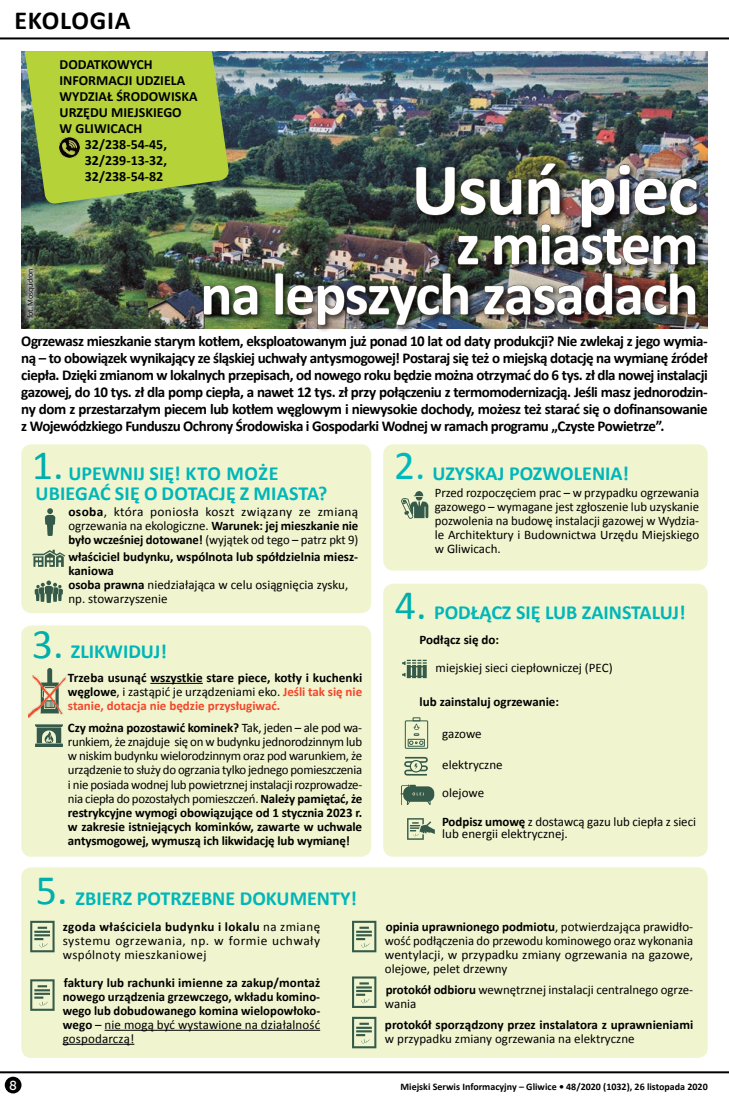
<style>
.page{position:relative;width:729px;height:1098px;background:#fff}
.page>*{position:absolute;margin:0;border:0;box-sizing:border-box;transform-origin:0 0}
.t1{font:700 74px "Calibri";letter-spacing:-.02em;color:#fff}
.t2{font:700 60px/50px "Calibri";letter-spacing:-.025em;color:#fff;text-align:right}
.t3{font:42px "Calibri";color:#00afac}
.t4{font:41px "Calibri";color:#00b9bc}
.t5{font:700 26px "Calibri";letter-spacing:.03em;color:#000}
.t6{font:700 20px/20px "Calibri";color:#00b6b9}
.t7{font:700 15px/17px "Calibri";letter-spacing:-.03em;color:#000;text-align:justify}
.t8{font:700 14px "Calibri";color:#000}
.t9{font:13px/14px "Calibri";color:#000;text-align:justify}
.t10{font:700 13px/14px "Calibri";color:#000;text-align:justify}
.t11{font:13px "Museo Sans 500";color:#fff}
.t12{font:700 10px "Calibri";color:#000}
.t13{font:8px "Calibri";letter-spacing:-.03em;color:#000}
.s1{font-weight:700}
.s2{font-weight:400}
.s3{color:#f4472c}
</style>
<div class="page">
<hr style="left:0;top:1070px;width:729px;height:2px;background:#000">
<div style="left:5px;top:1076px;width:16px;height:16px;background:#000;border-radius:50%"></div>
<hr style="left:0;top:37px;width:729px;height:2px;background:#000">
<div style="left:21px;top:444px;width:350px;height:169px;background:#f0f5cf;border-radius:10px"></div>
<div style="left:21px;top:625px;width:350px;height:231px;background:#f0f5cf;border-radius:10px"></div>
<div style="left:21px;top:867px;width:686px;height:190px;background:#f0f5cf;border-radius:10px"></div>
<div style="left:383px;top:444px;width:324px;height:126px;background:#f0f5cf;border-radius:10px"></div>
<div style="left:383px;top:583px;width:324px;height:273px;background:#f0f5cf;border-radius:10px"></div>
<hr style="left:150px;top:682px;width:53px;height:1px;background:#000">
<svg style="left:45px;top:508px;width:10px;height:27px"></svg>
<svg style="left:35px;top:580px;width:28px;height:22px"></svg>
<svg style="left:32px;top:549px;width:33px;height:17px"></svg>
<svg style="left:401px;top:491px;width:27px;height:27px"></svg>
<svg style="left:47px;top:668px;width:6px;height:7px"></svg>
<img style="left:29px;top:675px;width:37px;height:42px">
<svg style="left:35px;top:724px;width:28px;height:22px"></svg>
<svg style="left:400px;top:784px;width:34px;height:20px"></svg>
<svg style="left:404px;top:756px;width:24px;height:19px"></svg>
<svg style="left:402px;top:659px;width:24px;height:19px"></svg>
<svg style="left:407px;top:818px;width:28px;height:21px"></svg>
<hr style="left:105px;top:1029px;width:215px;height:1px;background:#000">
<hr style="left:63px;top:1043px;width:71px;height:1px;background:#000">
<svg style="left:31px;top:920px;width:23px;height:31px"></svg>
<svg style="left:352px;top:920px;width:24px;height:31px"></svg>
<svg style="left:352px;top:976px;width:24px;height:31px"></svg>
<svg style="left:352px;top:1016px;width:24px;height:31px"></svg>
<svg style="left:31px;top:979px;width:23px;height:31px"></svg>
<img style="left:21px;top:51px;width:686px;height:277px">
<div style="left:201px;top:160px;width:503px;height:173px;background:#000;opacity:.75"></div>
<img style="left:415px;top:163px;width:282px;height:102px">
<svg style="left:203px;top:285px;width:55px;height:30px;background:#36422a"></svg>
<img style="left:275px;top:273px;width:193px;height:52px">
<img style="left:484px;top:273px;width:211px;height:42px">
<svg style="left:25px;top:51px;width:205px;height:154px;background:#a2bf3f"></svg>
<img style="left:59px;top:138px;width:21px;height:20px">
<div style="left:21px;top:262px;width:19px;height:61px;background:#fff;opacity:.75"></div>
<svg style="left:405px;top:717px;width:23px;height:31px"></svg>
<h3 class="t5" style="left:14px;top:4px;width:117px">ekologia</h3>
<p class="t8" style="left:59px;top:55px;width:36px">DODATKO</p>
<p class="t8" style="left:117px;top:55px;width:37px">WYCH</p>
<p class="t8" style="left:59px;top:71px;width:108px">IN FORMACJI UDZIELA</p>
<p class="t8" style="left:60px;top:87px;width:131px">WYDZIAŁ ŚRODOWISKA</p>
<p class="t8" style="left:60px;top:103px;width:123px">URZĘDU MIEJSKIEGO</p>
<p class="t8" style="left:60px;top:119px;width:84px">W GLIWICACH</p>
<p class="t8" style="left:85px;top:135px;width:84px">32/238-54-45,</p>
<p class="t8" style="left:85px;top:151px;width:84px">32/239-13-32,</p>
<p class="t8" style="left:85px;top:167px;width:80px">32/238-54-82</p>
<h1 class="t1" style="left:411px;top:142px;width:289px">Usuń piec</h1>
<h2 class="t2" style="left:200px;top:219px;width:500px">z miastem<br>na lepszych zasadach</h2>
<p class="t7" style="left:21px;top:332px;width:687px">Ogrzewasz mieszkanie starym kotłem, eksploatowanym już ponad 10 lat od daty produkcji? Nie zwlekaj z jego wymia&shy;ną – to obowiązek wynikający ze śląskiej uchwały antysmogowej! Postaraj się też o miejską dotację na wymianę źródeł ciepła. Dzięki zmianom w lokalnych przepisach, od nowego roku będzie można otrzymać do 6 tys. zł dla nowej instalacji gazowej, do 10 tys. zł dla pomp ciepła, a nawet 12 tys. zł przy połączeniu z termomodernizacją. Jeśli masz jednorodzin&shy;ny dom z przestarzałym piecem lub kotłem węglowym i niewysokie dochody, możesz też starać się o dofinansowanie z Wojewódzkiego Funduszu Ochrony Środowiska i Gospodarki Wodnej w ramach programu „Czyste Powietrze”.</p>
<p class="t13" style="left:25px;top:317px;width:51px;rotate:-90deg">fot. Mosquidron</p>
<h3 class="t3" style="left:32px;top:438px;width:33px">1.</h3>
<h3 class="t6" style="left:35px;top:463px;width:293px;text-indent:33px">UPEWNIJ SIĘ! Kto może<br>ub iegać się o dotację z miasta?</h3>
<p class="t9" style="left:68px;top:504px;width:291px"><span class="s1">osoba</span>, która poniosła koszt związany ze zmianą ogrzewania na ekologiczne. <span class="s1">Warunek: jej mieszkanie nie było wcześniej dotowane!</span> (wyjątek od tego – patrz pkt 9)</p>
<p class="t10" style="left:68px;top:549px;width:291px;text-align:left">właściciel budynku, wspólnota lub spółdzielnia miesz&shy;kaniowa<br>osoba prawna <span class="s2">niedziałająca w celu osiągnięcia zysku, np. stowarzyszenie</span></p>
<h3 class="t3" style="left:32px;top:617px;width:33px">3.</h3>
<h3 class="t6" style="left:71px;top:641px;width:98px">ZLIKWIDUJ!</h3>
<p class="t10" style="left:68px;top:670px;width:296px">Trzeba usunąć wszystkie stare piece, kotły i kuchenki węglowe<span class="s2">, i zastąpić je urządzeniami eko.</span> <span class="s3">Jeśli tak się nie stanie, dotacja nie będzie przysługiwać.</span></p>
<p class="t9" style="left:68px;top:721px;width:296px"><span class="s1">Czy można pozostawić kominek?</span> Tak, jeden – ale pod wa&shy;runkiem, że znajduje się on w budynku jednorodzinnym lub w niskim budynku wielorodzinnym oraz pod warunkiem, że urządzenie to służy do ogrzania tylko jednego pomieszczenia i nie posiada wodnej lub powietrznej instalacji rozprowadze&shy;nia ciepła do pozostałych pomieszczeń. <span class="s1">Należy pamiętać, że restrykcyjne wymogi obowiązujące od 1 stycznia 2023 r. w zakresie istniejących kominków, zawarte w uchwale antysmogowej, wymuszą ich likwidację lub wymianę!</span></p>
<h3 class="t3" style="left:36px;top:863px;width:33px">5.</h3>
<h3 class="t6" style="left:76px;top:887px;width:283px">ZBIERZ POTRZEBNE DOKUMENTY!</h3>
<p class="t9" style="left:63px;top:918px;width:259px"><span class="s1">zgoda właściciela budynku i lokalu</span> na zmianę systemu ogrzewania, np. w formie uchwały wspólnoty mieszkaniowej</p>
<p class="t10" style="left:63px;top:975px;width:259px">faktury lub rachunki imienne za zakup/montaż nowego urządzenia grzewczego, wkładu komino&shy;wego lub dobudowanego komina wielopowłoko&shy;wego <span class="s2">– nie mogą być wystawione na działalność gospodarczą!</span></p>
<h3 class="t4" style="left:394px;top:440px;width:33px">2.</h3>
<h3 class="t6" style="left:432px;top:463px;width:139px">UZYSKAJ POZWOLENIA</h3>
<h3 class="t6" style="left:622px;top:463px;width:8px">!</h3>
<p class="t9" style="left:435px;top:486px;width:266px">Przed rozpoczęciem prac – w przypadku ogrzewania gazowego – wymagane jest zgłoszenie lub uzyskanie pozwolenia na budowę instalacji gazowej w Wydzia&shy;le Architektury i Budownictwa Urzędu Miejskiego w Gliwicach.</p>
<h3 class="t3" style="left:395px;top:578px;width:33px">4.</h3>
<h3 class="t6" style="left:434px;top:602px;width:253px">PODŁĄCZ SIĘ LUB ZAIN STALUJ!</h3>
<p class="t10" style="left:419px;top:632px;width:81px">Podłącz się do:</p>
<p class="t9" style="left:435px;top:660px;width:178px">miejskiej sieci ciepłowniczej (PEC)</p>
<p class="t10" style="left:419px;top:694px;width:141px">lub zainstaluj ogrzewanie:</p>
<p class="t9" style="left:442px;top:726px;width:41px">gazowe</p>
<p class="t9" style="left:442px;top:750px;width:62px;line-height:28.2px">elektryczne olejowe</p>
<p class="t9" style="left:442px;top:815px;width:255px;line-height:12px"><span class="s1">Podpisz umowę</span> z dostawcą gazu lub ciepła z sieci lub energii elektrycznej.</p>
<p class="t9" style="left:385px;top:918px;width:310px"><span class="s1">opinia uprawnionego podmiotu</span>, potwierdzająca prawidło&shy;wość podłączenia do przewodu kominowego oraz wykonania wentylacji, w przypadku zmiany ogrzewania na gazowe, olejowe, pelet drzewny</p>
<p class="t9" style="left:385px;top:982px;width:310px"><span class="s1">protokół odbioru</span> wewnętrznej instalacji centralnego ogrze&shy;wania</p>
<p class="t10" style="left:385px;top:1017px;width:310px">protokół sporządzony przez instalatora z uprawnieniami</p>
<p class="t9" style="left:385px;top:1031px;width:251px">w przypadku zmiany ogrzewania na elektryczne</p>
<p class="t11" style="left:9px;top:1077px;width:9px">8</p>
<p class="t12" style="left:400px;top:1079px;width:309px">Miejski Serwis Informacyjny – Gliwice • 48/2020 (1032), 26 listopada 2020</p>
</div>
